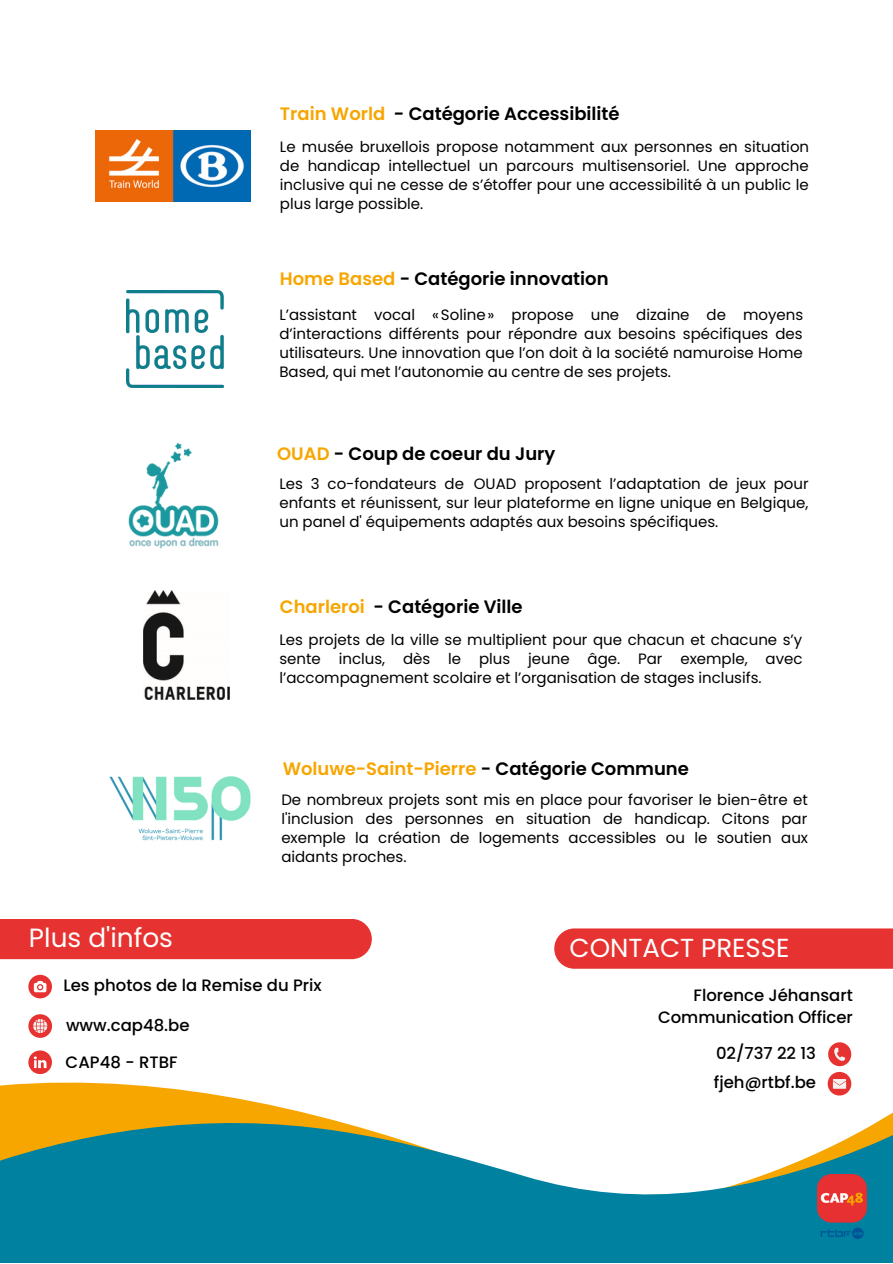
<style>
.page{position:relative;width:893px;height:1264px;background:#fff}
.page>*{position:absolute;margin:0;border:0;box-sizing:border-box;transform-origin:0 0}
.t1{font:26.4px "Poppins";color:#fff}
.t2{font:26.1px "Poppins";color:#fff}
.t3{font:600 18px "Poppins";color:#000}
.t4{font:600 18px "Poppins";color:#f7a600}
.t5{font:500 16.5px/29.2px "Poppins";color:#000}
.t6{font:15px/19px "Poppins";color:#000;text-align:justify}
.s1{color:#f7a600}
.s2{color:#000}
</style>
<div class="page">
<svg style="left:0;top:998px;width:892px;height:264px"></svg>
<div style="left:554px;top:928px;width:338px;height:40px;background:#e63331"></div>
<div style="left:0;top:918px;width:372px;height:41px;background:#e63331"></div>
<svg style="left:827px;top:1042px;width:24px;height:53px"></svg>
<svg style="left:28px;top:1014px;width:24px;height:23px"></svg>
<svg style="left:28px;top:1050px;width:24px;height:24px"></svg>
<img style="left:95px;top:130px;width:155px;height:71px">
<img style="left:126px;top:291px;width:97px;height:96px">
<img style="left:128px;top:442px;width:91px;height:107px">
<img style="left:144px;top:590px;width:85px;height:109px">
<img style="left:109px;top:776px;width:142px;height:65px">
<img style="left:817px;top:1174px;width:48px;height:64px">
<svg style="left:28px;top:974px;width:24px;height:24px"></svg>
<p class="t3" style="left:280px;top:101px;width:341px"><span class="s1">Train World</span> - Catégorie Accessibilité</p>
<p class="t6" style="left:280px;top:137px;width:530px">Le musée bruxellois propose notamment aux personnes en situation de handicap intellectuel un parcours multisensoriel. Une approche inclusive qui ne cesse de s’étoffer pour une accessibilité à un public le plus large possible.</p>
<p class="t3" style="left:280px;top:266px;width:330px"><span class="s1">Home Based</span> - Catégorie innovation</p>
<p class="t6" style="left:279px;top:305px;width:525px">L’assistant vocal «Soline» propose une dizaine de moyens d’interactions différents pour répondre aux besoins spécifiques des utilisateurs. Une innovation que l’on doit à la société namuroise Home Based, qui met l’autonomie au centre de ses projets.</p>
<p class="t3" style="left:277px;top:441px;width:280px"><span class="s1">OUAD</span> - Coup de coeur du Jury</p>
<p class="t6" style="left:279px;top:474px;width:530px">Les 3 co-fondateurs de OUAD proposent l’adaptation de jeux pour enfants et réunissent, sur leur plateforme en ligne unique en Belgique, un panel d' équipements adaptés aux besoins spécifiques.</p>
<p class="t3" style="left:280px;top:593px;width:244px"><span class="s1">Charleroi</span> - Catégorie Ville</p>
<p class="t6" style="left:279px;top:630px;width:524px">Les projets de la ville se multiplient pour que chacun et chacune s’y sente inclus, dès le plus jeune âge. Par exemple, avec l’accompagnement scolaire et l’organisation de stages inclusifs.</p>
<h1 class="t1" style="left:29px;top:919px;width:146px">Plus d'infos</h1>
<p class="t4" style="left:283px;top:756px;width:407px">Woluwe-Saint-Pierre <span class="s2">- Catégorie Commune</span></p>
<p class="t6" style="left:281px;top:790px;width:528px">De nombreux projets sont mis en place pour favoriser le bien-être et l'inclusion des personnes en situation de handicap. Citons par exemple la création de logements accessibles ou le soutien aux aidants proches.</p>
<h2 class="t2" style="left:569px;top:929px;width:221px">CONTACT PRESSE</h2>
<p class="t5" style="left:63px;top:970px;width:260px">Les photos de la Remise du Prix</p>
<p class="t5" style="left:66px;top:1010px;width:125px">www.cap48.be</p>
<p class="t5" style="left:66px;top:1047px;width:113px">CAP48 - RTBF</p>
<p class="t5" style="left:658px;top:983px;width:196px;line-height:22.5px;text-align:right">Florence Jéhansart<br>Communication Officer</p>
<p class="t5" style="left:714px;top:1038px;width:103px">02/737 22 13 fjeh@rtbf.be</p>
</div>
